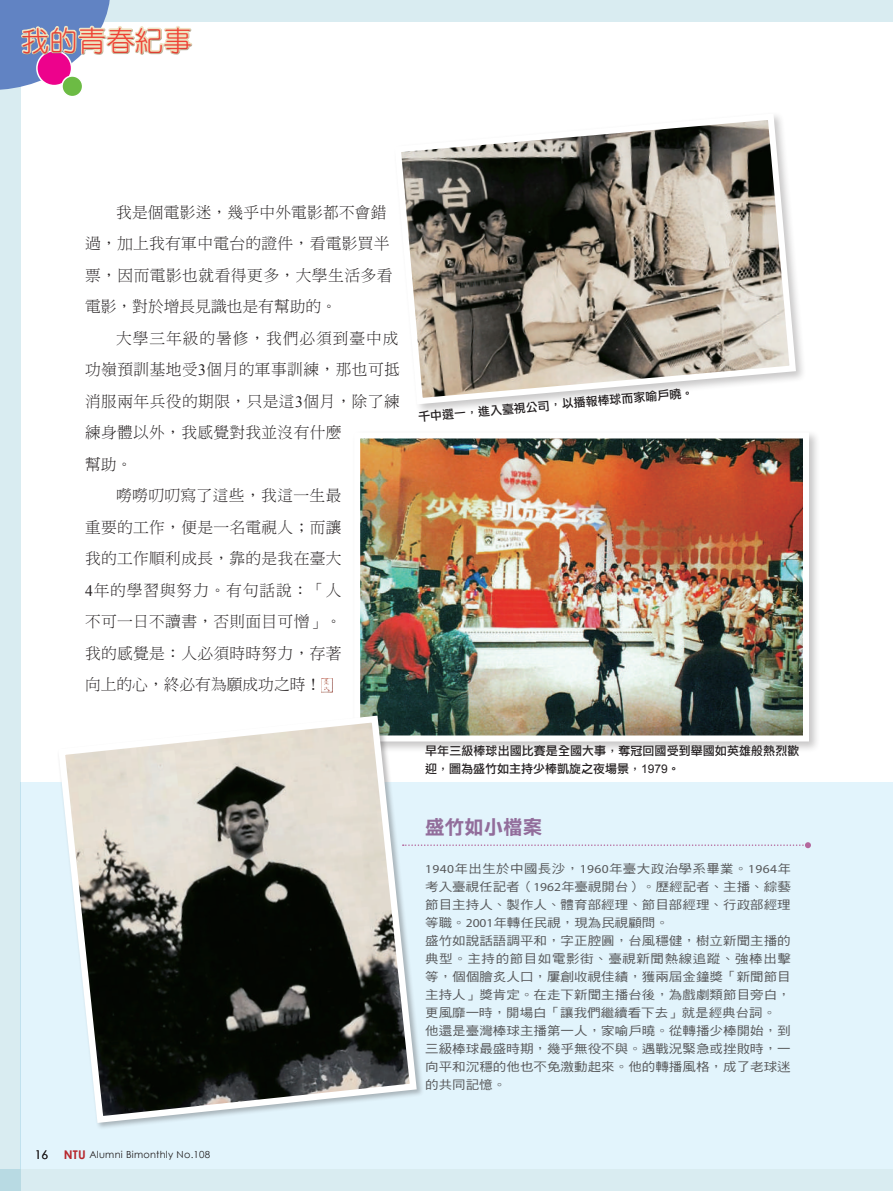
<style>
.page{position:relative;width:893px;height:1191px;background:#fff}
.page>*{position:absolute;margin:0;border:0;box-sizing:border-box;transform-origin:0 0}
.t1{font:28.5px "DF Yuan Std W3";color:#ee4235}
.t2{font:19.5px "DF Li Hei Std W7";color:#926d9b}
.t3{font:15.75px/31.5px "DF Ming Std W3";letter-spacing:.02em;color:#231f20}
.t4{font:15.75px "DF Ming Std W3";letter-spacing:.06em;color:#231f20}
.t5{font:15.75px "DF Ming Std W3";letter-spacing:.05em;color:#231f20}
.t6{font:15.75px "DF Ming Std W3";color:#231f20}
.t7{font:12.15px/18px "DF Hei Std W5";letter-spacing:.005em;color:#57585a;scale:1.11 1}
.t8{font:12px/18px "DF Li Hei Std W5";letter-spacing:.005em;color:#231f20}
.t9{font:12px "Century Gothic";color:#231f20}
.t10{font:9.75px "Century Gothic";letter-spacing:.025em;color:#231f20}
.s1{font-family:"Times New Roman"}
.s2{font-family:"Arial"}
.s3{font-family:"Myriad Pro"}
.s4{font-weight:700;font-size:12px;color:#b7282e}
</style>
<div class="page">
<div style="left:21px;top:782px;width:872px;height:392px;background:#e2f4fc"></div>
<div style="left:0;top:0;width:893px;height:22px;background:#d9ecf1"></div>
<div style="left:0;top:1169px;width:893px;height:22px;background:#d9ecf1"></div>
<div style="left:0;top:0;width:21px;height:1191px;background:#d9ecf1"></div>
<div style="left:62px;top:76px;width:21px;height:21px;background:#6cbb44;border-radius:50%"></div>
<div style="left:61px;top:75px;width:22px;height:22px;border:2px solid #fff;border-radius:50%"></div>
<svg style="left:0;top:0;width:110px;height:90px"></svg>
<div style="left:19px;top:23px;width:175px;height:31px;background:#fff;opacity:.75"></div>
<div style="left:20px;top:26px;width:175px;height:31px;background:#231f20;opacity:.75"></div>
<svg style="left:321px;top:679px;width:12px;height:13px"></svg>
<div style="left:352px;top:430px;width:469px;height:323px;background:#231f20;opacity:.25"></div>
<img style="left:361px;top:439px;width:441px;height:295px">
<div style="left:354px;top:432px;width:455px;height:309px;border:6px solid #fff"></div>
<svg style="left:424px;top:842px;width:387px;height:6px"></svg>
<svg style="left:401px;top:115px;width:398px;height:292px"></svg>
<div style="left:57px;top:714px;width:367px;height:416px;background:#231f20;opacity:.3"></div>
<svg style="left:57px;top:712px;width:363px;height:414px"></svg>
<h1 class="t1" style="left:21px;top:25px;width:172px">我的青春紀事</h1>
<p class="t3" style="left:85px;top:196px;width:309px;text-indent:31px">我是個電影迷，幾乎中外電影都不會錯過，加上我有軍中電台的證件，看電影買半票，因而電影也就看得更多，大學生活多看電影，對於增長見識也是有幫助的。</p>
<p class="t4" style="left:116px;top:329px;width:284px">大學三年級的暑修，我們必須到臺中成</p>
<p class="t3" style="left:85px;top:353px;width:316px">功嶺預訓基地受<span class="s1">3</span>個月的軍事訓練，那也可抵</p>
<p class="t3" style="left:85px;top:385px;width:316px">消服兩年兵役的期限，只是這<span class="s1">3</span>個月，除了練</p>
<p class="t3" style="left:85px;top:416px;width:258px">練身體以外，我感覺對我並沒有什麼</p>
<p class="t3" style="left:85px;top:448px;width:49px">幫助。</p>
<p class="t3" style="left:116px;top:479px;width:227px">嘮嘮叨叨寫了這些，我這一生最</p>
<p class="t3" style="left:85px;top:511px;width:258px">重要的工作，便是一名電視人；而讓</p>
<p class="t3" style="left:85px;top:542px;width:258px">我的工作順利成長，靠的是我在臺大</p>
<p class="t5" style="left:85px;top:581px;width:258px"><span class="s1">4</span>年的學習與努力。有句話說：「人</p>
<p class="t3" style="left:85px;top:605px;width:258px">不可一日不讀書，否則面目可憎」。</p>
<p class="t3" style="left:85px;top:637px;width:258px">我的感覺是：人必須時時努力，存著</p>
<p class="t6" style="left:85px;top:676px;width:238px">向上的心，終必有為願成功之時！</p>
<p class="t8" style="left:417px;top:407px;width:278px;rotate:-5deg">千中選一，進入臺視公司，以播報棒球而家喻戶曉。</p>
<p class="t8" style="left:425px;top:741px;width:376px">早年三級棒球出國比賽是全國大事，奪冠回國受到舉國如英雄般熱烈歡迎，圖為盛竹如主持少棒凱旋之夜場景，<span class="s2">1979</span>。</p>
<h2 class="t2" style="left:425px;top:816px;width:118px">盛竹如小檔案</h2>
<p class="t7" style="left:425px;top:859px;width:331px"><span class="s3">1940</span>年出生於中國長沙，<span class="s3">1960</span>年臺大政治學系畢業。<span class="s3">1964</span>年考入臺視任記者（<span class="s3">1962</span>年臺視開台）。歷經記者、主播、綜藝節目主持人、製作人、體育部經理、節目部經理、行政部經理等職。<span class="s3">2001</span>年轉任民視，現為民視顧問。<br>盛竹如說話語調平和，字正腔圓，台風穩健，樹立新聞主播的典型。主持的節目如電影街、臺視新聞熱線追蹤、強棒出擊等，個個膾炙人口，屢創收視佳績，獲兩屆金鐘獎「新聞節目主持人」獎肯定。在走下新聞主播台後，為戲劇類節目旁白，更風靡一時，開場白「讓我們繼續看下去」就是經典台詞。他還是臺灣棒球主播第一人，家喻戶曉。從轉播少棒開始，到三級棒球最盛時期，幾乎無役不與。遇戰況緊急或挫敗時，一向平和沉穩的他也不免激動起來。他的轉播風格，成了老球迷的共同記憶。</p>
<p class="t9" style="left:35px;top:1147px;width:15px">16</p>
<p class="t10" style="left:64px;top:1148px;width:148px"><span class="s4">NTU</span> Alumni Bimonthly No.108</p>
</div>
